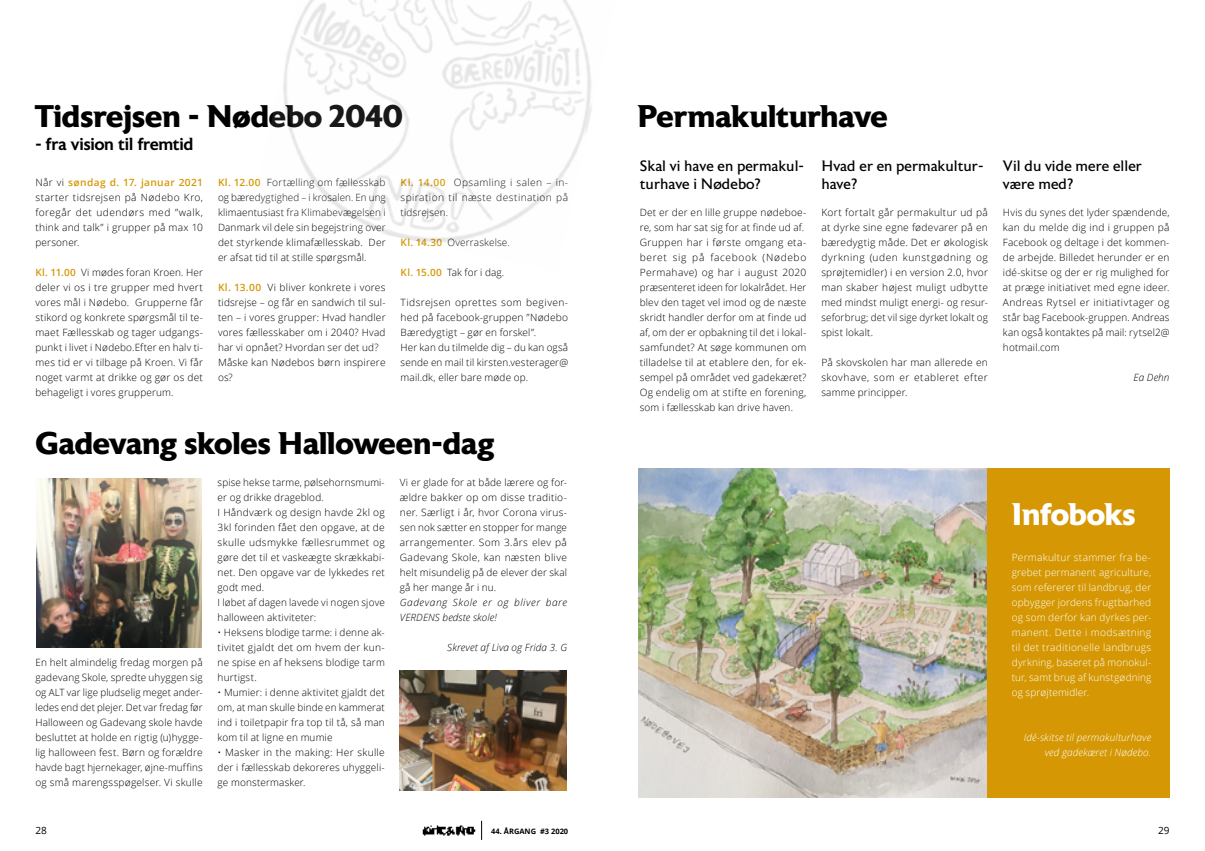
<style>
.page{position:relative;width:1205px;height:851px;background:#fff}
.page>*{position:absolute;margin:0;border:0;box-sizing:border-box;transform-origin:0 0}
.Overskrift{font:700 31.25px "Astoria";letter-spacing:-.005em;color:#000}
.Overskrift-2{font:700 31.25px "Astoria";letter-spacing:-.01em;color:#fff}
.Underoverskrift{font:500 17.5px "Astoria";letter-spacing:-.015em;color:#000}
.Rubrikoverskrifter{font:15px/18px "Astoria";color:#000}
.Brødtekst{font:300 10px/15px "Open Sans";letter-spacing:.015em;color:#000;text-align:justify}
.Brødtekst-2{font:300 10px/15px "Open Sans";letter-spacing:.015em;color:#fff;text-align:justify}
.Brødtekst-3{font:italic 300 10px/15px "Open Sans";letter-spacing:.015em;color:#fff;text-align:right}
.Brødtekst-4{font:italic 300 10px/15px "Open Sans";letter-spacing:.045em;color:#000}
.Brødtekst-5{font:italic 300 10px "Open Sans";letter-spacing:.025em;color:#000}
.t1{font:10px "Open Sans";color:#000}
.t2{font:700 7.5px "Open Sans";color:#000}
.s1{font-weight:600;color:#d59804}
</style>
<div class="page">
<img style="left:283px;top:0;width:309px;height:243px">
<img style="left:36px;top:478px;width:166px;height:169px">
<img style="left:400px;top:670px;width:166px;height:120px">
<img style="left:639px;top:468px;width:348px;height:329px">
<div style="left:987px;top:468px;width:182px;height:329px;background:#d59804"></div>
<svg style="left:481px;top:820px;width:1px;height:19px"></svg>
<img style="left:422px;top:825px;width:54px;height:11px">
<p class="Overskrift" style="left:35px;top:98px;width:369px">Tidsrejsen - Nødebo 2040</p>
<p class="Underoverskrift" style="left:35px;top:134px;width:159px">- fra vision til fremtid</p>
<p class="Brødtekst" style="left:35px;top:174px;width:169px">Når vi <span class="s1">søndag d. 17. januar 2021 </span>starter tidsrejsen på Nødebo Kro, foregår det udendørs med ”walk, think and talk” i grupper på max 10 personer.</p>
<p class="Brødtekst" style="left:35px;top:264px;width:169px"><span class="s1">Kl. 11.00</span> Vi mødes foran Kroen. Her deler vi os i tre grupper med hvert vores mål i Nødebo. Grupperne får stikord og konkrete spørgsmål til te&shy;maet Fællesskab og tager udgangs&shy;punkt i livet i Nødebo.Efter en halv ti&shy;mes tid er vi tilbage på Kroen. Vi får noget varmt at drikke og gør os det behageligt i vores grupperum.</p>
<p class="Brødtekst" style="left:218px;top:174px;width:169px"><span class="s1">Kl. 12.00</span> Fortælling om fællesskab og bæredygtighed – i krosalen. En ung klimaentusiast fra Klimabevægelsen i Danmark vil dele sin begejstring over det styrkende klimafællesskab. Der er afsat tid til at stille spørgsmål.</p>
<p class="Brødtekst" style="left:218px;top:279px;width:169px"><span class="s1">Kl. 13.00</span> Vi bliver konkrete i vores tidsrejse – og får en sandwich til sul&shy;ten – i vores grupper: Hvad handler vores fællesskaber om i 2040? Hvad har vi opnået? Hvordan ser det ud?</p>
<p class="Brødtekst" style="left:218px;top:354px;width:169px">Måske kan Nødebos børn inspirere os?</p>
<p class="Brødtekst" style="left:401px;top:174px;width:169px"><span class="s1">Kl. 14.00</span> Opsamling i salen – in&shy;spiration til næste destination på tidsrejsen.</p>
<p class="Brødtekst" style="left:401px;top:234px;width:111px"><span class="s1">Kl. 14.30</span> Overraskelse.</p>
<p class="Brødtekst" style="left:401px;top:264px;width:105px"><span class="s1">Kl. 15.00</span> Tak for i dag.</p>
<p class="Brødtekst" style="left:401px;top:294px;width:169px">Tidsrejsen oprettes som begiven&shy;hed på facebook-gruppen ”Nødebo Bæredygtigt – gør en forskel”.</p>
<p class="Brødtekst" style="left:401px;top:339px;width:169px">Her kan du tilmelde dig – du kan også sende en mail til kirsten.vesterager@ mail.dk, eller bare møde op.</p>
<p class="Overskrift" style="left:35px;top:425px;width:460px">Gadevang skoles Halloween-dag</p>
<p class="Brødtekst" style="left:35px;top:654px;width:169px">En helt almindelig fredag morgen på gadevang Skole, spredte uhyggen sig og ALT var lige pludselig meget ander&shy;ledes end det plejer. Det var fredag før Halloween og Gadevang skole havde besluttet at holde en rigtig (u)hygge&shy;lig halloween fest. Børn og forældre havde bagt hjernekager, øjne-muffins og små marengsspøgelser. Vi skulle</p>
<p class="Brødtekst" style="left:218px;top:474px;width:169px">spise hekse tarme, pølsehornsmumi&shy;er og drikke drageblod.</p>
<p class="Brødtekst" style="left:218px;top:504px;width:169px">I Håndværk og design havde 2kl og 3kl forinden fået den opgave, at de skulle udsmykke fællesrummet og gøre det til et vaskeægte skrækkabi&shy;net. Den opgave var de lykkedes ret godt med.</p>
<p class="Brødtekst" style="left:218px;top:594px;width:169px">I løbet af dagen lavede vi nogen sjove halloween aktiviteter:</p>
<p class="Brødtekst" style="left:218px;top:624px;width:169px">• Heksens blodige tarme: i denne ak&shy;tivitet gjaldt det om hvem der kun&shy;ne spise en af heksens blodige tarm hurtigst.</p>
<p class="Brødtekst" style="left:218px;top:684px;width:169px">• Mumier: i denne aktivitet gjaldt det om, at man skulle binde en kammerat ind i toiletpapir fra top til tå, så man kom til at ligne en mumie</p>
<p class="Brødtekst" style="left:218px;top:744px;width:169px">• Masker in the making: Her skulle der i fællesskab dekoreres uhyggeli&shy;ge monstermasker.</p>
<p class="Brødtekst" style="left:400px;top:474px;width:169px">Vi er glade for at både lærere og for&shy;ældre bakker op om disse traditio&shy;ner. Særligt i år, hvor Corona virus&shy;sen nok sætter en stopper for mange arrangementer. Som 3.års elev på Gadevang Skole, kan næsten blive helt misundelig på de elever der skal gå her mange år i nu.</p>
<p class="Brødtekst-4" style="left:400px;top:594px;width:169px">Gadevang Skole er og bliver bare<br>VERDENS bedste skole!</p>
<p class="Brødtekst-5" style="left:447px;top:640px;width:121px">Skrevet af Liva og Frida 3. G</p>
<p class="Overskrift" style="left:637px;top:98px;width:252px">Permakulturhave</p>
<p class="Rubrikoverskrifter" style="left:640px;top:157px;width:166px">Skal vi have en permakul&shy;turhave i Nødebo?</p>
<p class="Brødtekst" style="left:640px;top:204px;width:168px">Det er der en lille gruppe nødeboe&shy;re, som har sat sig for at finde ud af.</p>
<p class="Brødtekst" style="left:640px;top:234px;width:168px">Gruppen har i første omgang eta&shy;beret sig på facebook (Nødebo Permahave) og har i august 2020 præsenteret ideen for lokalrådet. Her blev den taget vel imod og de næste skridt handler derfor om at finde ud af, om der er opbakning til det i lokal&shy;samfundet? At søge kommunen om tilladelse til at etablere den, for ek&shy;sempel på området ved gadekæret?<br>Og endelig om at stifte en forening, som i fællesskab kan drive haven.</p>
<p class="Rubrikoverskrifter" style="left:821px;top:157px;width:164px">Hvad er en permakultur&shy;have?</p>
<p class="Brødtekst" style="left:821px;top:204px;width:168px">Kort fortalt går permakultur ud på at dyrke sine egne fødevarer på en bæredygtig måde. Det er økologisk dyrkning (uden kunstgødning og sprøjtemidler) i en version 2.0, hvor man skaber højest muligt udbytte med mindst muligt energi- og resur&shy;seforbrug; det vil sige dyrket lokalt og spist lokalt.</p>
<p class="Brødtekst" style="left:821px;top:354px;width:168px">På skovskolen har man allerede en skovhave, som er etableret efter samme principper.</p>
<p class="Rubrikoverskrifter" style="left:1003px;top:157px;width:140px">Vil du vide mere eller være med?</p>
<p class="Brødtekst" style="left:1003px;top:204px;width:168px">Hvis du synes det lyder spændende, kan du melde dig ind i gruppen på Facebook og deltage i det kommen&shy;de arbejde. Billedet herunder er en idé-skitse og der er rig mulighed for at præge initiativet med egne ideer.<br>Andreas Rytsel er initiativtager og står bag Facebook-gruppen. Andreas kan også kontaktes på mail: rytsel2@ hotmail.com</p>
<p class="Brødtekst-5" style="left:1133px;top:370px;width:38px">Ea Dehn</p>
<p class="Overskrift-2" style="left:1012px;top:496px;width:125px">Infoboks</p>
<p class="Brødtekst-2" style="left:1012px;top:549px;width:141px">Permakultur stammer fra be&shy;grebet permanent agriculture, som refererer til landbrug, der opbygger jordens frugtbarhed og som derfor kan dyrkes per&shy;manent. Dette i modsætning til det traditionelle landbrugs dyrkning, baseret på monokul&shy;tur, samt brug af kunstgødning og sprøjtemidler.</p>
<p class="Brødtekst-3" style="left:1024px;top:729px;width:129px">Idé-skitse til permakulturhave ved gadekæret i Nødebo.</p>
<p class="t1" style="left:35px;top:823px;width:13px">28</p>
<p class="t2" style="left:491px;top:825px;width:79px">44. ÅRGANG #3 2020</p>
<p class="t1" style="left:1158px;top:823px;width:13px">29</p>
</div>
